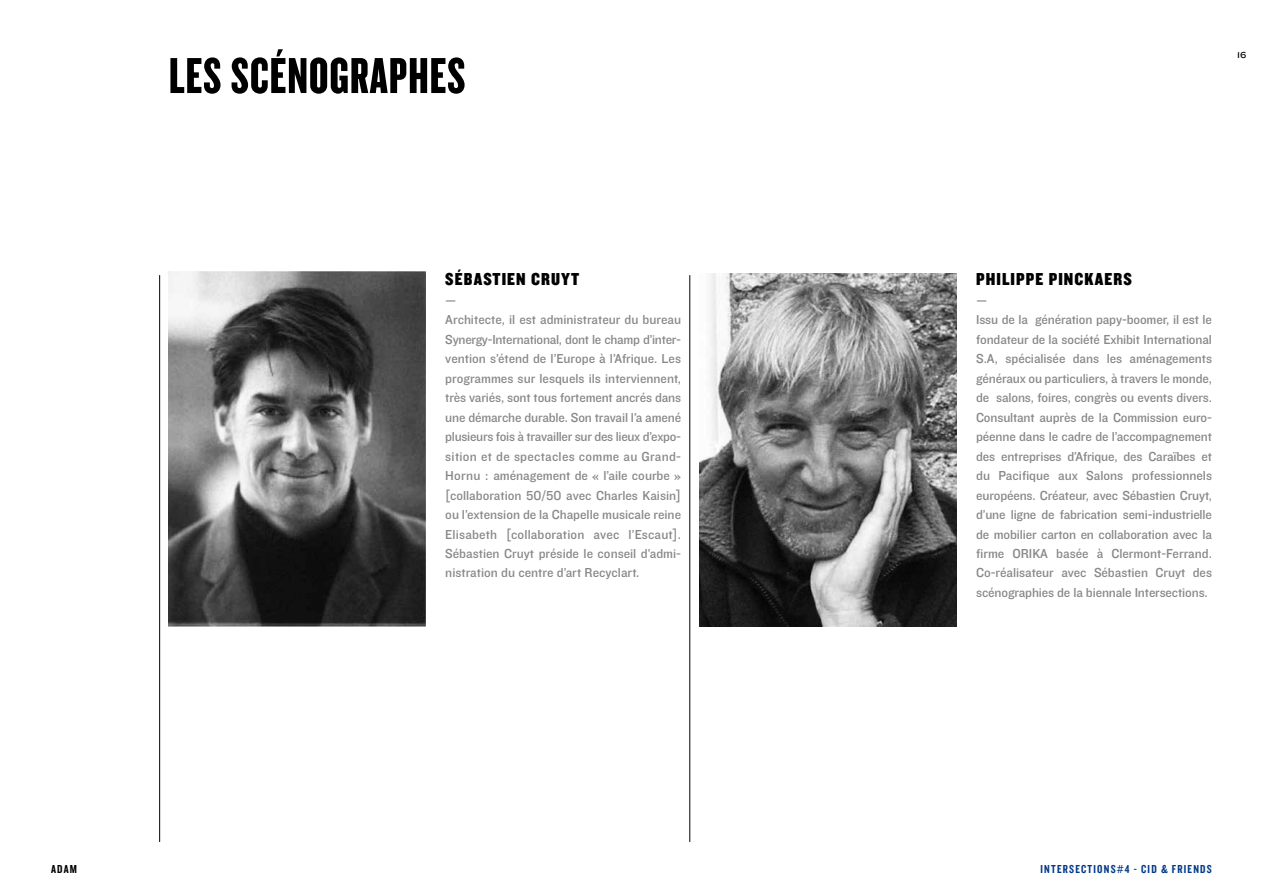
<style>
.page{position:relative;width:1263px;height:893px;background:#fff}
.page>*{position:absolute;margin:0;border:0;box-sizing:border-box;transform-origin:0 0}
.t1{font:52.5px "Knockout 68 Full Featherwt";letter-spacing:.02em;color:#000}
.t2{font:18px "Knockout 70 Full Welterwt";letter-spacing:.06em;color:#000}
.t3{font:13.5px/19.5px "Knockout 31 Junior Middlewt";letter-spacing:-.01em;color:#87888a}
.t4{font:12px "Knockout 49 Liteweight";letter-spacing:.1em;color:#003888}
.t5{font:12px "Knockout 49 Liteweight";color:#000}
.t6{font:9px "Knockout 33 Junior Heviwt";color:#000}
</style>
<div class="page">
<img style="left:169px;top:272px;width:256px;height:355px">
<img style="left:699px;top:273px;width:257px;height:353px">
<hr style="left:159px;top:275px;width:1px;height:567px;background:#000">
<hr style="left:689px;top:275px;width:1px;height:567px;background:#000">
<h1 class="t1" style="left:169px;top:44px;width:298px">LES SCÉNOGRAPHES</h1>
<h2 class="t2" style="left:445px;top:267px;width:135px">SÉBASTIEN CRUYT</h2>
<p class="t3" style="left:445px;top:290px;width:237px">—<br>Architecte, il est administrateur du bureau Synergy-International, dont le champ d’inter&shy;vention s’étend de l’Europe à l’Afrique. Les programmes sur lesquels ils interviennent, très variés, sont tous fortement ancrés dans une démarche durable. Son travail l’a amené plusieurs fois à travailler sur des lieux d’expo&shy;sition et de spectacles comme au Grand-Hornu : aménagement de « l’aile courbe » [collaboration 50/50 avec Charles Kaisin] ou l’extension de la Chapelle musicale reine Elisabeth [collaboration avec l’Escaut].<br>Sébastien Cruyt préside le conseil d’admi&shy;nistration du centre d’art Recyclart.</p>
<p class="t6" style="left:1237px;top:49px;width:11px">16</p>
<h2 class="t2" style="left:976px;top:267px;width:157px">PHILIPPE PINCKAERS</h2>
<p class="t3" style="left:976px;top:290px;width:237px">—<br>Issu de la génération papy-boomer, il est le fondateur de la société Exhibit International S.A, spécialisée dans les aménagements généraux ou particuliers, à travers le monde, de salons, foires, congrès ou events divers.<br>Consultant auprès de la Commission euro&shy;péenne dans le cadre de l’accompagnement des entreprises d’Afrique, des Caraïbes et du Pacifique aux Salons professionnels européens. Créateur, avec Sébastien Cruyt, d’une ligne de fabrication semi-industrielle de mobilier carton en collaboration avec la firme ORIKA basée à Clermont-Ferrand.<br>Co-réalisateur avec Sébastien Cruyt des scénographies de la biennale Intersections.</p>
<p class="t5" style="left:51px;top:861px;width:28px">ADAM</p>
<p class="t4" style="left:1040px;top:861px;width:173px">INTERSECTIONS#4 - CID &amp; FRIENDS</p>
</div>
